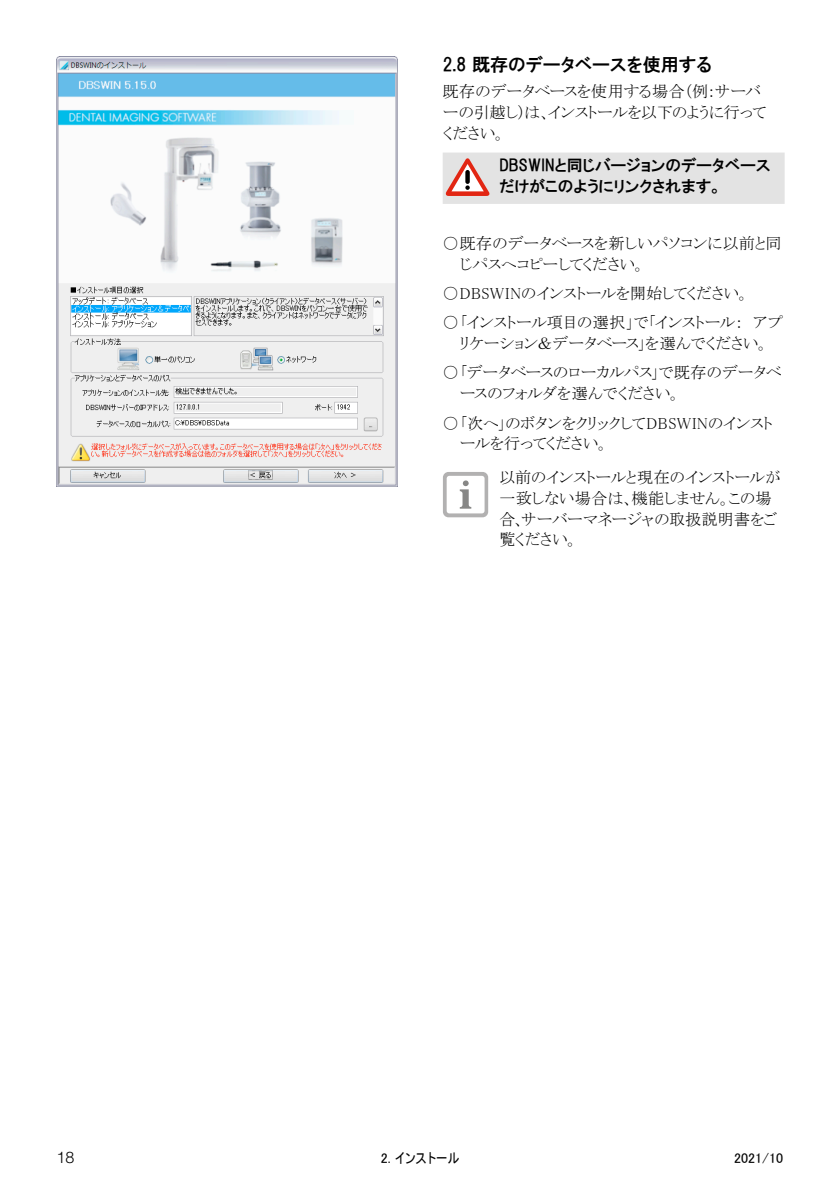
<style>
.page{position:relative;width:840px;height:1191px;background:#fff}
.page>*{position:absolute;margin:0;border:0;box-sizing:border-box;transform-origin:0 0}
.t1{font:18px "HGP Gothic E";color:#000}
.t2{font:16px/20.8px "MS P Mincho";letter-spacing:-.005em;color:#000}
.t3{font:16px/20.8px "HGP Gothic E";color:#000}
.t4{font:300 16px "Helvetica Neue LT Pro";color:#000}
.t5{font:14px "MS UI Gothic";color:#000}
</style>
<div class="page">
<svg style="left:443px;top:152px;width:341px;height:52px;background:#e3dddd"></svg>
<svg style="left:443px;top:472px;width:45px;height:45px"></svg>
<img style="left:57px;top:57px;width:340px;height:429px">
<p class="t1" style="left:442px;top:55px;width:270px">2.8 既存のデータベースを使用する</p>
<p class="t2" style="left:442px;top:81px;width:325px">既存のデータベースを使用する場合（例：サーバーの引越し）は、インストールを以下のように行ってください。</p>
<p class="t3" style="left:499px;top:154px;width:273px">DBSWINと同じバージョンのデータベースだけがこのようにリンクされます。</p>
<p class="t2" style="left:459px;top:233px;width:323px;text-indent:-17px">○既存のデータベースを新しいパソコンに以前と同じパスへコピーしてください。</p>
<p class="t2" style="left:442px;top:283px;width:308px">○DBSWINのインストールを開始してください。</p>
<p class="t2" style="left:442px;top:312px;width:342px;text-align:center">○「インストール項目の選択」で「インストール： アプリケーション＆データベース」を選んでください。</p>
<p class="t2" style="left:459px;top:362px;width:323px;text-indent:-17px">○「データベースのローカルパス」で既存のデータベースのフォルダを選んでください。</p>
<p class="t2" style="left:459px;top:412px;width:314px;text-indent:-17px">○「次へ」のボタンをクリックしてDBSWINのインストールを行ってください。</p>
<p class="t2" style="left:499px;top:467px;width:282px">以前のインストールと現在のインストールが一致しない場合は、機能しません。この場合、サーバーマネージャの取扱説明書をご覧ください。</p>
<p class="t4" style="left:57px;top:1147px;width:19px">18</p>
<p class="t5" style="left:380px;top:1150px;width:80px">2. インストール</p>
<p class="t5" style="left:733px;top:1150px;width:50px">2021/10</p>
</div>
